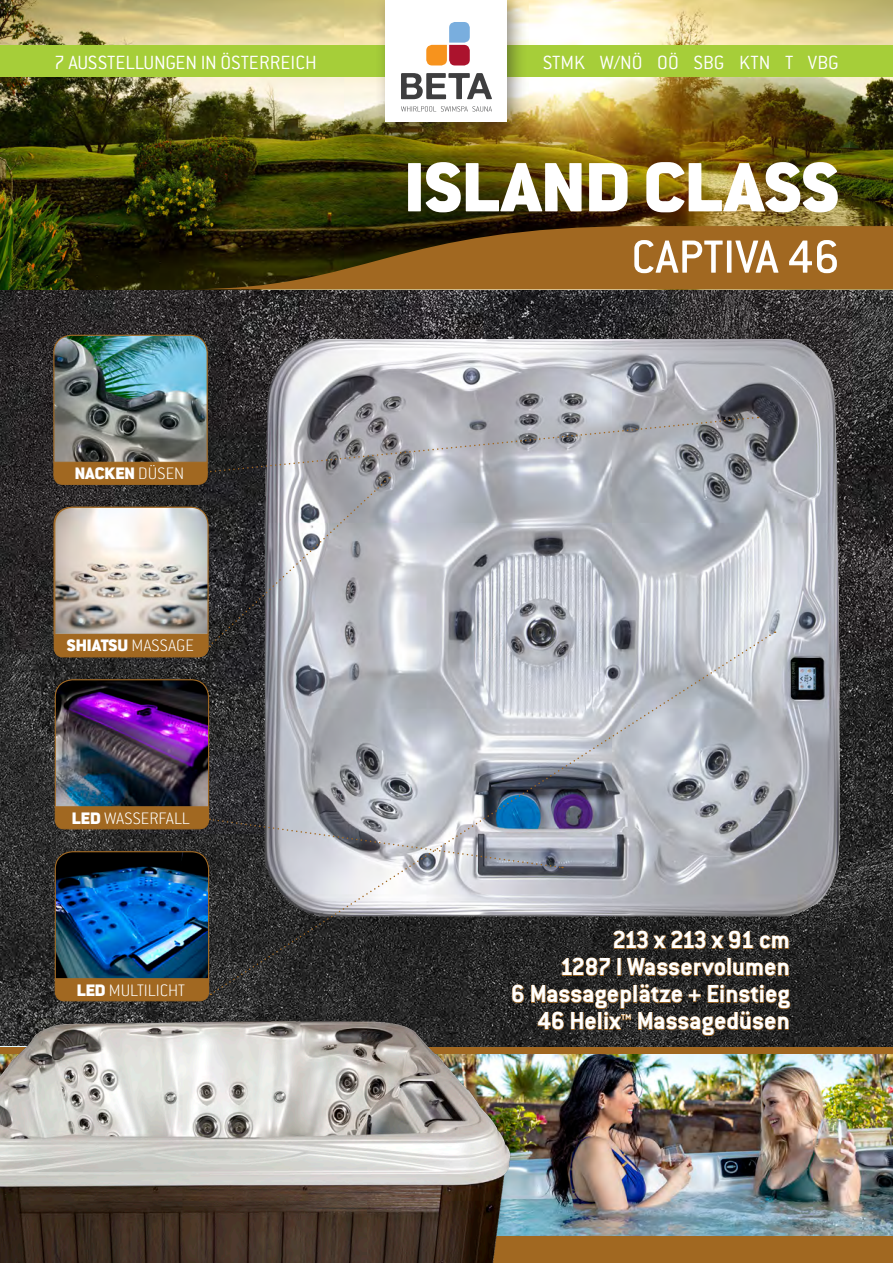
<style>
.page{position:relative;width:893px;height:1263px;background:#fff}
.page>*{position:absolute;margin:0;border:0;box-sizing:border-box;transform-origin:0 0}
.t1{font:900 76.5px "Conduit ITC";color:#fff}
.t2{font:500 51px "Conduit ITC";color:#fff}
.t3{font:700 27px "Conduit ITC";color:#fff}
.t4{font:700 27px "Conduit ITC";letter-spacing:-.075em;color:#fff}
.t5{font:300 21px "Conduit ITC";color:#fff}
.t6{font:200 18.3px "Conduit ITC";color:#fff}
.t7{font:900 18.3px "Conduit ITC";color:#fff}
.s1{font-weight:200}
.s2{font-weight:900}
</style>
<div class="page">
<img style="left:0;top:289px;width:893px;height:758px">
<img style="left:0;top:0;width:893px;height:289px">
<svg style="left:187px;top:226px;width:706px;height:63px;background:#7a5118"></svg>
<div style="left:0;top:45px;width:893px;height:32px;background:#a6ce39"></div>
<div style="left:374px;top:0;width:154px;height:143px;background:#231f20;opacity:.5"></div>
<div style="left:386px;top:0;width:121px;height:121px;background:#fff"></div>
<svg style="left:426px;top:22px;width:44px;height:43px"></svg>
<svg style="left:401px;top:73px;width:91px;height:26px"></svg>
<svg style="left:401px;top:106px;width:91px;height:6px"></svg>
<img style="left:517px;top:1053px;width:376px;height:183px">
<div style="left:0;top:1047px;width:893px;height:6px;background:#a16821"></div>
<div style="left:0;top:1236px;width:893px;height:27px;background:#a16821"></div>
<img style="left:759px;top:340px;width:98px;height:587px">
<svg style="left:212px;top:631px;width:563px;height:48px;background:#adb0b7"></svg>
<svg style="left:53px;top:334px;width:706px;height:324px;background:#a0a1a3"></svg>
<img style="left:0;top:1017px;width:517px;height:246px">
<img style="left:54px;top:679px;width:737px;height:357px">
<p class="t5" style="left:54px;top:49px;width:264px">7 AUSSTELLUNGEN IN ÖSTERREICH</p>
<p class="t5" style="left:543px;top:49px;width:298px">STMK W/NÖ OÖ SBG KTN T VBG</p>
<h1 class="t1" style="left:404px;top:141px;width:436px">ISLAND CLASS</h1>
<p class="t7" style="left:75px;top:462px;width:111px">NACKEN <span class="s1">DÜSEN</span></p>
<p class="t7" style="left:67px;top:635px;width:129px">SHIATSU <span class="s1">MASSAGE</span></p>
<p class="t6" style="left:89px;top:635px;width:83px"><span class="s2">ERGO</span> LIEGE</p>
<p class="t6" style="left:72px;top:807px;width:119px"><span class="s2">LED</span> WASSERFALL</p>
<p class="t6" style="left:77px;top:979px;width:110px"><span class="s2">LED</span> MULTILICHT</p>
<p class="t2" style="left:631px;top:226px;width:210px">CAPTIVA 46</p>
<p class="t4" style="left:612px;top:924px;width:179px">213 x 213 x 91 cm</p>
<p class="t3" style="left:560px;top:951px;width:232px">1287 l Wasservolumen</p>
<p class="t3" style="left:511px;top:978px;width:280px">6 Massageplätze + Einstieg</p>
<p class="t3" style="left:537px;top:1005px;width:254px">46 Helix™ Massagedüsen</p>
</div>
